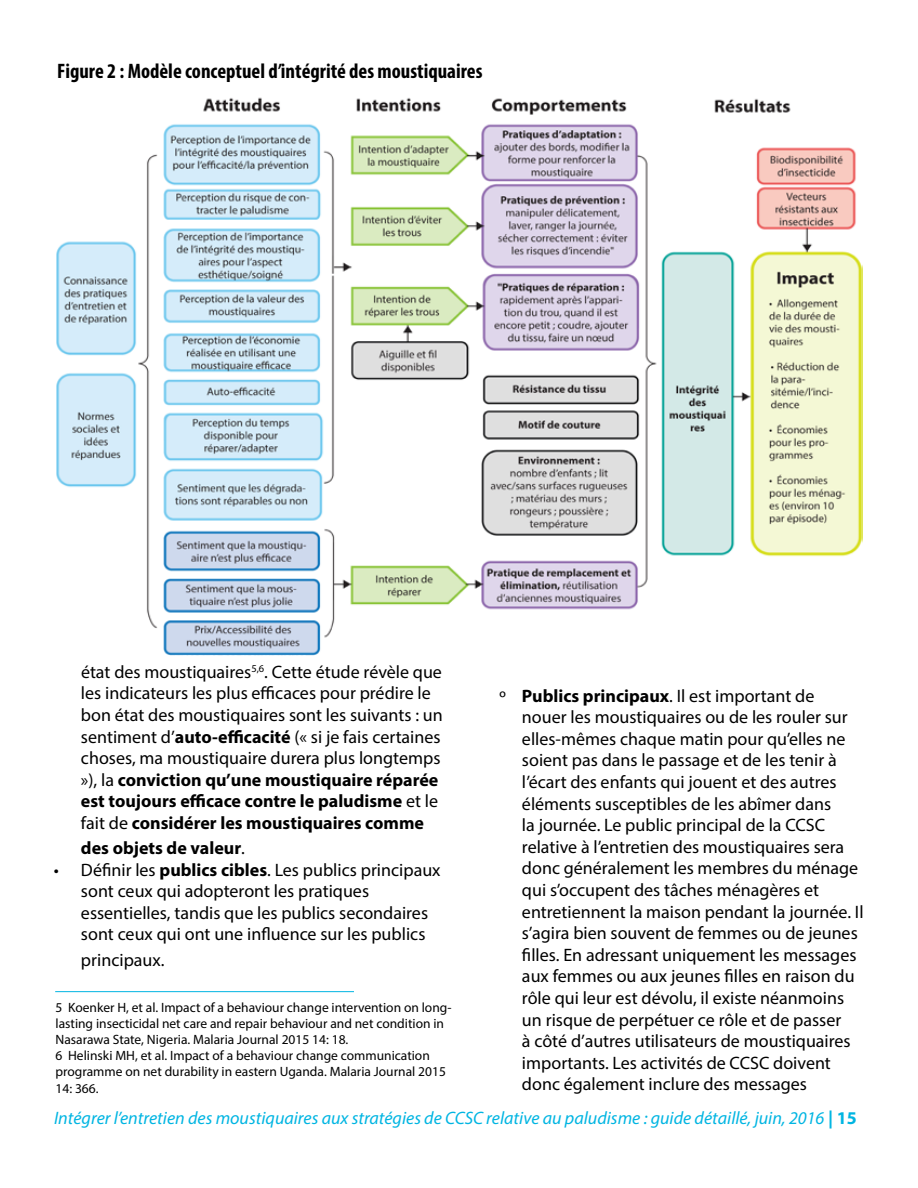
<style>
.page{position:relative;width:918px;height:1188px;background:#fff}
.page>*{position:absolute;margin:0;border:0;box-sizing:border-box;transform-origin:0 0}
.t1{font:700 condensed 21px "Myriad Pro";color:#000}
.t2{font:18px/21.6px "Myriad Pro";color:#000}
.t3{font:italic 18px "Myriad Pro";color:#00b5e2}
.t4{font:700 18px "Myriad Pro";color:#000}
.t5{font:13.5px/16.2px "Myriad Pro";color:#000}
.s1{font-weight:700}
.s2{font-weight:400}
.s3{font-weight:700;font-style:normal}
</style>
<div class="page">
<hr style="left:55px;top:991px;width:299px;height:1px;background:#00b5e2">
<img style="left:56px;top:97px;width:806px;height:558px">
<p class="t1" style="left:57px;top:58px;width:427px">Figure 2 : Modèle conceptuel d’intégrité des moustiquaires</p>
<p class="t2" style="left:81px;top:661px;width:363px">état des moustiquaires<sup>5,6</sup>. Cette étude révèle que les indicateurs les plus efficaces pour prédire le bon état des moustiquaires sont les suivants : un sentiment d’<span class="s1">auto-efficacité</span> (« si je fais certaines choses, ma moustiquaire durera plus longtemps »), la <span class="s1">conviction qu’une moustiquaire réparée est toujours efficace contre le paludisme</span> et le fait de <span class="s1">considérer les moustiquaires comme</span></p>
<p class="t4" style="left:81px;top:836px;width:165px">des objets de valeur<span class="s2">.</span></p>
<p class="t2" style="left:81px;top:859px;width:361px;text-indent:-27px">• Définir les <span class="s1">publics cibles</span>. Les publics principaux sont ceux qui adopteront les pratiques essentielles, tandis que les publics secondaires sont ceux qui ont une influence sur les publics</p>
<p class="t2" style="left:81px;top:949px;width:85px">principaux.</p>
<p class="t5" style="left:56px;top:999px;width:398px">5 Koenker H, et al. Impact of a behaviour change intervention on long&shy;lasting insecticidal net care and repair behaviour and net condition in Nasarawa State, Nigeria. Malaria Journal 2015 14: 18.<br>6 Helinski MH, et al. Impact of a behaviour change communication programme on net durability in eastern Uganda. Malaria Journal 2015<br>14: 366.</p>
<p class="t2" style="left:522px;top:684px;width:343px;text-indent:-22px">º <span class="s1">Publics principaux</span>. Il est important de<br>nouer les moustiquaires ou de les rouler sur elles-mêmes chaque matin pour qu’elles ne soient pas dans le passage et de les tenir à l’écart des enfants qui jouent et des autres éléments susceptibles de les abîmer dans<br>la journée. Le public principal de la CCSC relative à l’entretien des moustiquaires sera donc généralement les membres du ménage qui s’occupent des tâches ménagères et entretiennent la maison pendant la journée. Il s’agira bien souvent de femmes ou de jeunes filles. En adressant uniquement les messages aux femmes ou aux jeunes filles en raison du rôle qui leur est dévolu, il existe néanmoins un risque de perpétuer ce rôle et de passer<br>à côté d’autres utilisateurs de moustiquaires importants. Les activités de CCSC doivent donc également inclure des messages</p>
<p class="t3" style="left:54px;top:1107px;width:804px">Intégrer l’entretien des moustiquaires aux stratégies de CCSC relative au paludisme : guide détaillé, juin, 2016 <span class="s3">| 15</span></p>
</div>
